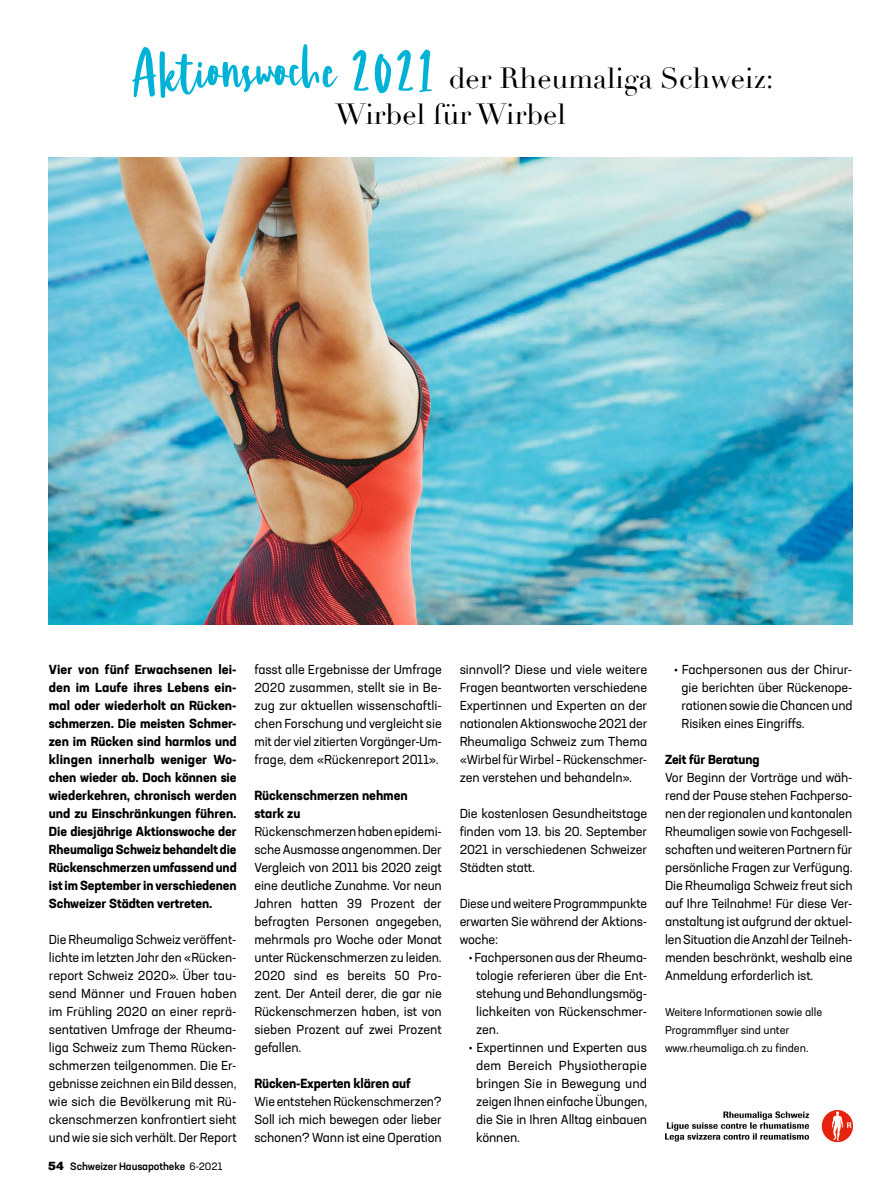
<style>
.page{position:relative;width:893px;height:1200px;background:#fff}
.page>*{position:absolute;margin:0;border:0;box-sizing:border-box;transform-origin:0 0}
.t1{font:28.5px/36px "Didot";color:#000;text-align:center}
.t2{font:700 13.05px/18px "Neusa Next Std";color:#000}
.t3{font:12.9px/18px "Neusa Next Std";letter-spacing:-.01em;color:#000;text-align:justify}
.t4{font:700 12.9px/18px "Neusa Next Std";letter-spacing:-.005em;color:#000;text-align:justify}
.t5{font:11.25px/18px "Neusa Next Std";letter-spacing:-.005em;color:#000}
.t6{font:500 10.5px "Neusa Next Std";letter-spacing:-.01em;color:#000}
.s1{font-family:"Passion";font-size:55.5px;color:#00b3d6}
.s2{font-family:"Akzidenz Grotesk BE Super";font-weight:400;font-size:12px}
.s3{font-weight:400}
</style>
<div class="page">
<img style="left:49px;top:157px;width:804px;height:467px">
<img style="left:665px;top:1110px;width:188px;height:31px">
<h1 class="t1" style="left:129px;top:61px;width:646px"><span class="s1">Aktionswoche 2021</span> der Rheumaliga Schweiz:<br>Wirbel für Wirbel</h1>
<p class="t4" style="left:49px;top:659px;width:189px">Vier von fünf Erwachsenen lei&shy;den im Laufe ihres Lebens ein&shy;mal oder wiederholt an Rücken&shy;schmerzen. Die meisten Schmer&shy;zen im Rücken sind harmlos und klingen innerhalb weniger Wo&shy;chen wieder ab. Doch können sie wiederkehren, chronisch werden und zu Einschränkungen führen.<br>Die diesjährige Aktionswoche der Rheumaliga Schweiz behandelt die Rückenschmerzen umfassend und ist im September in verschiedenen Schweizer Städten vertreten.</p>
<p class="t3" style="left:49px;top:929px;width:189px">Die Rheumaliga Schweiz veröffent&shy;lichte im letzten Jahr den «Rücken&shy;report Schweiz 2020». Über tau&shy;send Männer und Frauen haben im Frühling 2020 an einer reprä&shy;sentativen Umfrage der Rheuma&shy;liga Schweiz zum Thema Rücken&shy;schmerzen teilgenommen. Die Er&shy;gebnisse zeichnen ein Bild dessen, wie sich die Bevölkerung mit Rü&shy;ckenschmerzen konfrontiert sieht und wie sie sich verhält. Der Report</p>
<p class="t6" style="left:48px;top:1159px;width:176px"><span class="s2">54</span> Schweizer Hausapotheke <span class="s3">6-2021</span></p>
<p class="t3" style="left:254px;top:659px;width:189px">fasst alle Ergebnisse der Umfrage 2020 zusammen, stellt sie in Be&shy;zug zur aktuellen wissenschaftli&shy;chen Forschung und vergleicht sie mit der viel zitierten Vorgänger-Um&shy;frage, dem «Rückenreport 2011».</p>
<p class="t2" style="left:254px;top:785px;width:155px">Rückenschmerzen nehmen stark zu</p>
<p class="t3" style="left:254px;top:821px;width:189px">Rückenschmerzen haben epidemi&shy;sche Ausmasse angenommen. Der Vergleich von 2011 bis 2020 zeigt eine deutliche Zunahme. Vor neun Jahren hatten 39 Prozent der befragten Personen angegeben, mehrmals pro Woche oder Monat unter Rückenschmerzen zu leiden.<br>2020 sind es bereits 50 Pro&shy;zent. Der Anteil derer, die gar nie Rückenschmerzen haben, ist von sieben Prozent auf zwei Prozent gefallen.</p>
<p class="t2" style="left:254px;top:1073px;width:158px">Rücken-Experten klären auf</p>
<p class="t3" style="left:254px;top:1091px;width:189px">Wie entstehen Rückenschmerzen?<br>Soll ich mich bewegen oder lieber schonen? Wann ist eine Operation</p>
<p class="t3" style="left:460px;top:659px;width:189px">sinnvoll? Diese und viele weitere Fragen beantworten verschiedene Expertinnen und Experten an der nationalen Aktionswoche 2021 der Rheumaliga Schweiz zum Thema «Wirbel für Wirbel – Rückenschmer&shy;zen verstehen und behandeln».</p>
<p class="t3" style="left:460px;top:803px;width:189px">Die kostenlosen Gesundheitstage finden vom 13. bis 20. September 2021 in verschiedenen Schweizer Städten statt.</p>
<p class="t3" style="left:460px;top:893px;width:189px">Diese und weitere Programmpunkte erwarten Sie während der Aktions&shy;woche:</p>
<p class="t3" style="left:476px;top:947px;width:173px;text-indent:-7px">• Fachpersonen aus der Rheuma&shy;tologie referieren über die Ent&shy;stehung und Behandlungsmög&shy;lichkeiten von Rückenschmer&shy;zen.</p>
<p class="t3" style="left:476px;top:1037px;width:173px;text-indent:-7px">• Expertinnen und Experten aus dem Bereich Physiotherapie bringen Sie in Bewegung und zeigen Ihnen einfache Übungen, die Sie in Ihren Alltag einbauen können.</p>
<p class="t3" style="left:682px;top:659px;width:173px;text-indent:-7px">• Fachpersonen aus der Chirur&shy;gie berichten über Rückenope&shy;rationen sowie die Chancen und Risiken eines Eingriffs.</p>
<p class="t4" style="left:665px;top:749px;width:96px">Zeit für Beratung</p>
<p class="t3" style="left:665px;top:767px;width:189px">Vor Beginn der Vorträge und wäh&shy;rend der Pause stehen Fachperso&shy;nen der regionalen und kantonalen Rheumaligen sowie von Fachgesell&shy;schaften und weiteren Partnern für persönliche Fragen zur Verfügung.<br>Die Rheumaliga Schweiz freut sich auf Ihre Teilnahme! Für diese Ver&shy;anstaltung ist aufgrund der aktuel&shy;len Situation die Anzahl der Teilneh&shy;menden beschränkt, weshalb eine Anmeldung erforderlich ist.</p>
<p class="t5" style="left:665px;top:1002px;width:159px">Weitere Informationen sowie alle<br>Programmflyer sind unter www.rheumaliga.ch zu finden.</p>
</div>
